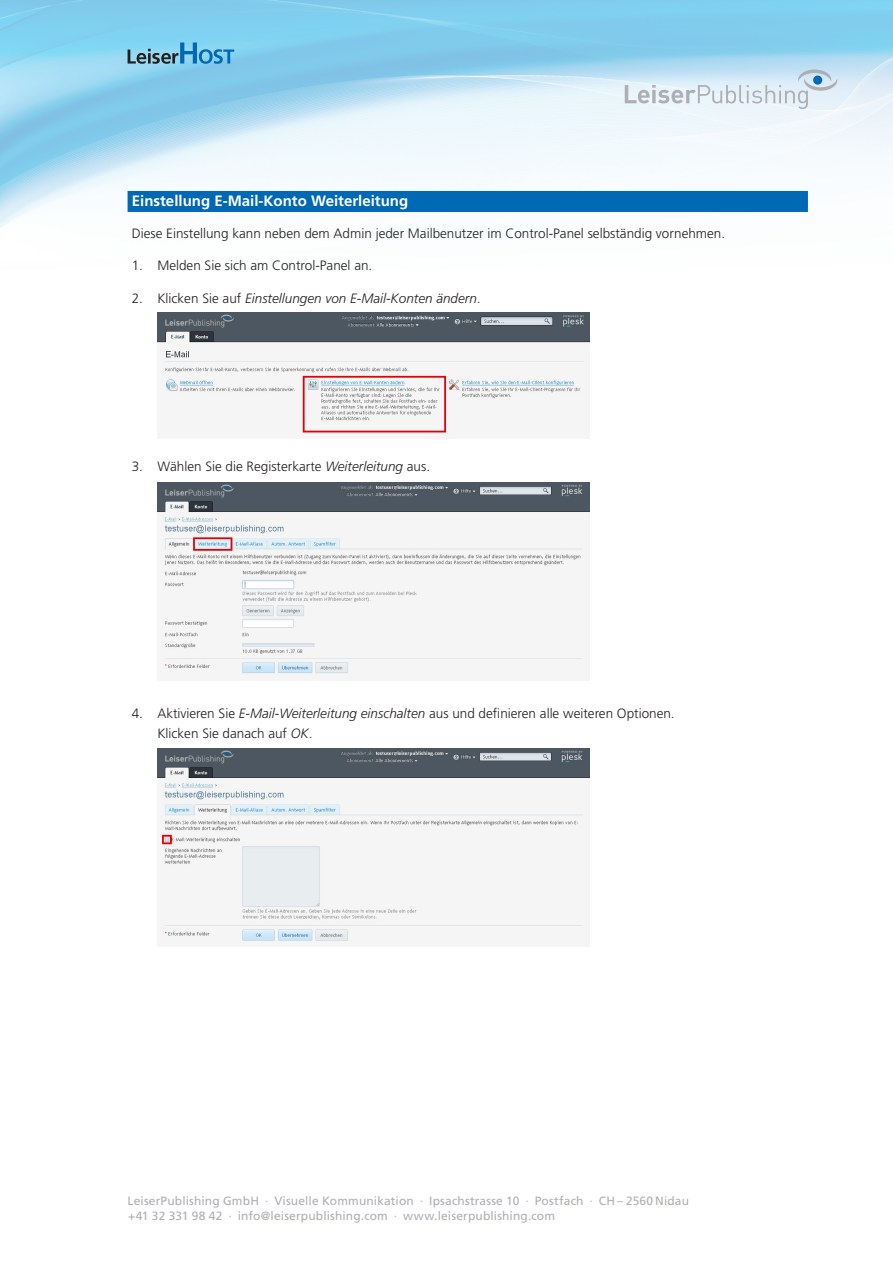
<style>
.page{position:relative;width:893px;height:1263px;background:#fff}
.page>*{position:absolute;margin:0;border:0;box-sizing:border-box;transform-origin:0 0}
.Überschrift_1{font:700 15px "Frutiger";color:#fff}
.Aufzählung_normal{font:300 13.5px/19.5px "Frutiger";color:#231f20}
.Fliesstext{font:300 13.5px "Frutiger";color:#231f20}
.Aufzählung_normal-2{font:italic 300 13.5px "Frutiger";color:#231f20}
.t1{font:12px/15px "Frutiger LT Std";letter-spacing:.015em;color:#aeafb3}
.s1{font-style:normal}
.s2{font-style:italic}
</style>
<div class="page">
<img style="left:0;top:0;width:893px;height:228px">
<svg style="left:625px;top:69px;width:212px;height:40px;background:#d4e3ed"></svg>
<div style="left:813px;top:76px;width:9px;height:9px;background:#0168b3;border-radius:50%"></div>
<svg style="left:128px;top:43px;width:106px;height:21px;background:#63a8c9"></svg>
<div style="left:128px;top:191px;width:680px;height:21px;background:#0168b3"></div>
<img style="left:157px;top:482px;width:432px;height:194px">
<img style="left:157px;top:748px;width:432px;height:194px">
<img style="left:157px;top:313px;width:432px;height:121px">
<p class="Überschrift_1" style="left:132px;top:192px;width:278px">Einstellung E-Mail-Konto Weiterleitung</p>
<p class="Fliesstext" style="left:132px;top:226px;width:595px">Diese Einstellung kann neben dem Admin jeder Mailbenutzer im Control-Panel selbständig vornehmen.</p>
<p class="Aufzählung_normal" style="left:132px;top:256px;width:242px">1. Melden Sie sich am Control-Panel an.</p>
<p class="Aufzählung_normal-2" style="left:132px;top:290px;width:350px"><span class="s1">2. Klicken Sie auf</span> Einstellungen von E-Mail-Konten ändern<span class="s1">.</span></p>
<p class="Aufzählung_normal" style="left:132px;top:457px;width:300px">3. Wählen Sie die Registerkarte <span class="s2">Weiterleitung</span> aus.</p>
<p class="Aufzählung_normal" style="left:157px;top:704px;width:519px;text-indent:-26px">4. Aktivieren Sie <span class="s2">E-Mail-Weiterleitung einschalten</span> aus und definieren alle weiteren Optionen.<br>Klicken Sie danach auf <span class="s2">OK</span>.</p>
<p class="t1" style="left:128px;top:1194px;width:563px">LeiserPublishing GmbH · Visuelle Kommunikation · Ipsachstrasse 10 · Postfach · CH – 2560 Nidau +41 32 331 98 42 · info@leiserpublishing.com · www.leiserpublishing.com</p>
</div>
